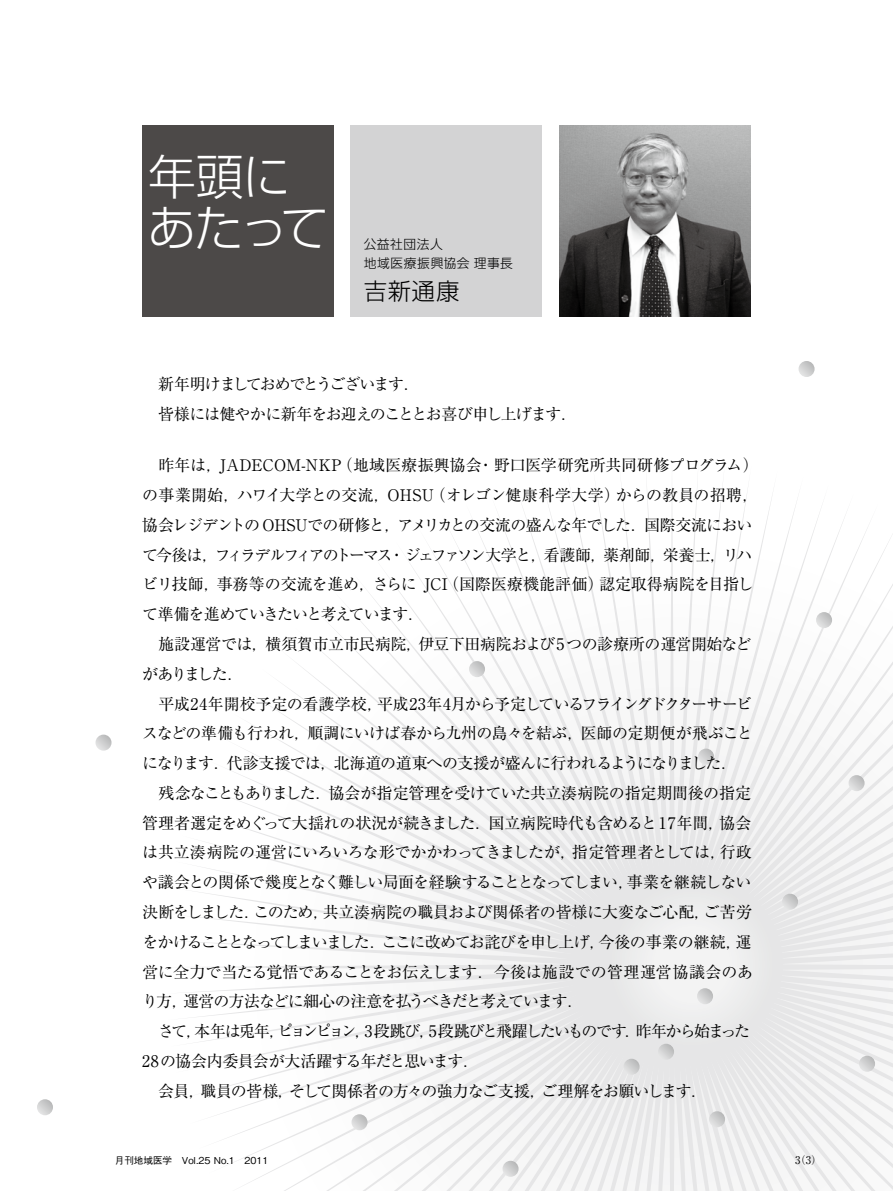
<style>
.page{position:relative;width:893px;height:1191px;background:#fff}
.page>*{position:absolute;margin:0;border:0;box-sizing:border-box;transform-origin:0 0}
.t1{font:47.85px/51px "Shin Go Pro Light 90 pv RKSJ H";letter-spacing:-.025em;color:#fff}
.t2{font:23.4px "Shin Go Pro Light 90 pv RKSJ H";color:#000}
.t3{font:15.9px/29.7px "Ryumin Pro Regular 90 pv RKSJ H";letter-spacing:-.04em;color:#000}
.t4{font:15.9px/29.7px "Ryumin Pro Regular 90 pv RKSJ H";letter-spacing:-.07em;color:#000}
.t5{font:12.75px/19.2px "Shin Go Pro Light 90 pv RKSJ H";letter-spacing:.04em;color:#000}
.t6{font:10.65px "Ryumin Pr 5";color:#000}
.t7{font:500 9.6px "Gothic BBB Pr 5";color:#000}
</style>
<div class="page">
<svg style="left:197px;top:493px;width:696px;height:698px"></svg>
<div style="left:600px;top:873px;width:183px;height:182px;background:#ebebeb;border-radius:91px"></div>
<svg style="left:816px;top:612px;width:16px;height:16px"></svg>
<svg style="left:782px;top:893px;width:16px;height:16px"></svg>
<svg style="left:848px;top:775px;width:17px;height:16px"></svg>
<svg style="left:351px;top:1114px;width:17px;height:16px"></svg>
<svg style="left:502px;top:1160px;width:17px;height:16px"></svg>
<svg style="left:709px;top:1111px;width:16px;height:16px"></svg>
<svg style="left:623px;top:1058px;width:17px;height:16px"></svg>
<svg style="left:95px;top:734px;width:17px;height:16px"></svg>
<svg style="left:37px;top:1099px;width:16px;height:16px"></svg>
<svg style="left:658px;top:1043px;width:16px;height:16px"></svg>
<svg style="left:697px;top:988px;width:16px;height:16px"></svg>
<svg style="left:859px;top:1055px;width:16px;height:16px"></svg>
<svg style="left:469px;top:661px;width:16px;height:16px"></svg>
<svg style="left:798px;top:361px;width:16px;height:16px"></svg>
<svg style="left:698px;top:748px;width:16px;height:16px"></svg>
<div style="left:351px;top:125px;width:191px;height:192px;background:#d3d3d4"></div>
<div style="left:142px;top:125px;width:192px;height:192px;background:#4c4948"></div>
<img style="left:559px;top:125px;width:192px;height:192px">
<h1 class="t1" style="left:148px;top:146px;width:182px">年頭にあたって</h1>
<p class="t5" style="left:364px;top:232px;width:151px">公益社団法人<br>地域医療振興協会 理事長</p>
<h2 class="t2" style="left:364px;top:272px;width:97px">吉新通康</h2>
<p class="t4" style="left:142px;top:368px;width:436px">　新年明けましておめでとうございます．<br>　皆様には健やかに新年をお迎えのこととお喜び申し上げます．</p>
<p class="t3" style="left:142px;top:449px;width:618px">　昨年は，JADECOM-NKP（地域医療振興協会・野口医学研究所共同研修プログラム）の事業開始，ハワイ大学との交流，OHSU（オレゴン健康科学大学）からの教員の招聘，協会レジデントの OHSUでの研修と，アメリカとの交流の盛んな年でした．国際交流において今後は，フィラデルフィアのトーマス・ジェファソン大学と，看護師，薬剤師，栄養士，リハビリ技師，事務等の交流を進め，さらに JCI（国際医療機能評価）認定取得病院を目指して準備を進めていきたいと考えています．<br>　施設運営では，横須賀市立市民病院，伊豆下田病院および5つの診療所の運営開始などがありました．<br>　平成24年開校予定の看護学校，平成23年4月から予定しているフライングドクターサービスなどの準備も行われ，順調にいけば春から九州の島々を結ぶ，医師の定期便が飛ぶことになります．代診支援では，北海道の道東への支援が盛んに行われるようになりました．<br>　残念なこともありました．協会が指定管理を受けていた共立湊病院の指定期間後の指定管理者選定をめぐって大揺れの状況が続きました．国立病院時代も含めると17年間，協会は共立湊病院の運営にいろいろな形でかかわってきましたが，指定管理者としては，行政や議会との関係で幾度となく難しい局面を経験することとなってしまい，事業を継続しない決断をしました．このため，共立湊病院の職員および関係者の皆様に大変なご心配，ご苦労をかけることとなってしまいました．ここに改めてお詫びを申し上げ，今後の事業の継続，運営に全力で当たる覚悟であることをお伝えします．今後は施設での管理運営協議会のあり方，運営の方法などに細心の注意を払うべきだと考えています．<br>　さて，本年は兎年，ピョンピョン，3段跳び，5段跳びと飛躍したいものです．昨年から始まった28の協会内委員会が大活躍する年だと思います．<br>　会員，職員の皆様，そして関係者の方々の強力なご支援，ご理解をお願いします．</p>
<p class="t7" style="left:115px;top:1153px;width:155px">月刊地域医学　Vol.25 No.1　2011</p>
<p class="t6" style="left:795px;top:1151px;width:28px">3（3）</p>
</div>
